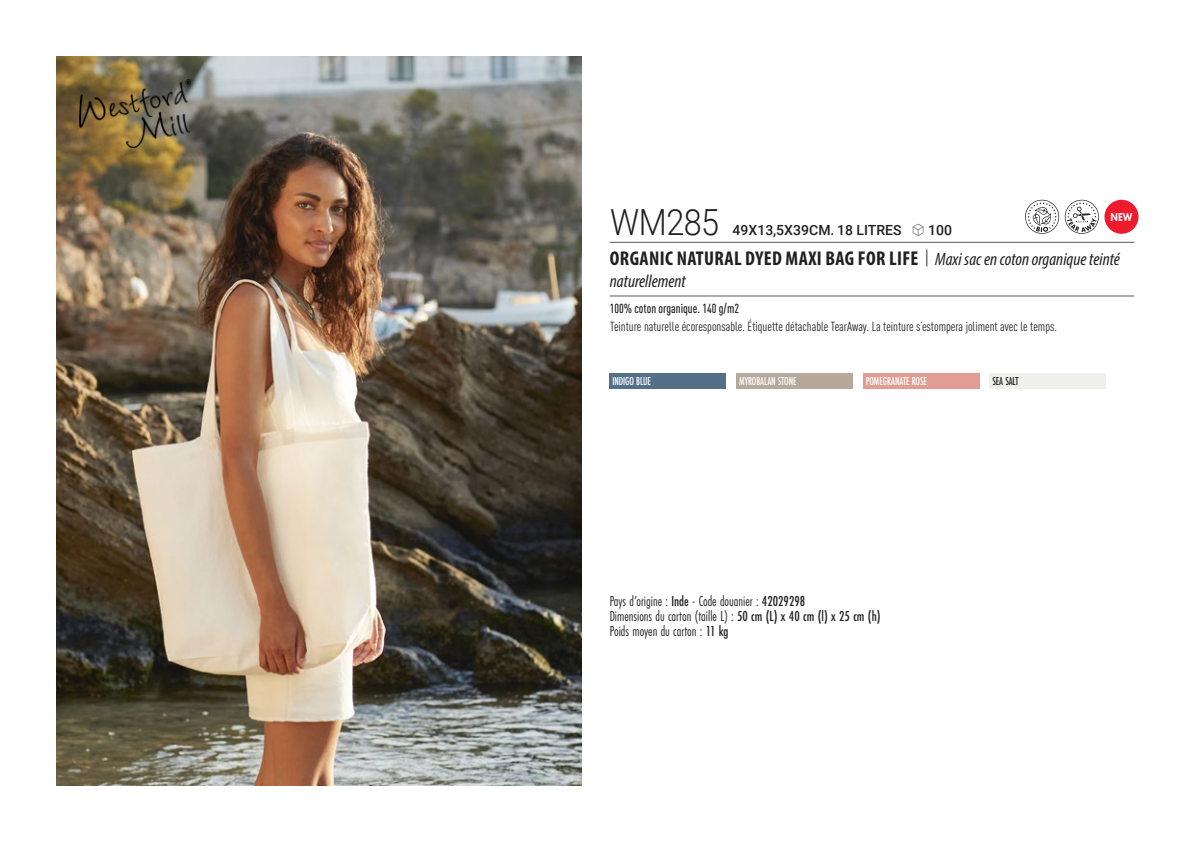
<style>
.page{position:relative;width:1191px;height:842px;background:#fff}
.page>*{position:absolute;margin:0;border:0;box-sizing:border-box;transform-origin:0 0}
.t1{font:300 36px "Roboto";letter-spacing:-.015em;color:#231f20;scale:.9 1}
.t2{font:700 condensed 20px "Myriad Pro";letter-spacing:.02em;color:#231f20}
.t3{font:italic 18px "Myriad Variable Concept";color:#231f20}
.t4{font:15px "Futura PT Cond";color:#231f20;scale:.95 1}
.t5{font:500 14px "Roboto";letter-spacing:.005em;color:#231f20}
.t6{font:condensed 13px "DIN Pro";color:#231f20}
.grammage_2020{font:500 condensed 13px "DIN Pro";color:#231f20;scale:.95 1}
.Coloris_nuancier_bla{font:500 12px "Futura PT Cond";letter-spacing:-.01em;color:#fff;scale:.9 1}
.Coloris_nuancier_bla-2{font:500 12px "Futura PT Cond";letter-spacing:-.01em;color:#231f20;scale:.9 1}
.nuancier_bloc_packsh{font:800 12px "Futura PT";color:#fff;scale:.8 1}
.s1{font-family:"Linotype Shapeshifter";font-weight:400;font-size:16px}
.s2{font-family:"Roboto Condensed";font-weight:300;font-stretch:normal}
.s3{font-family:"Myriad Variable Concept";font-weight:400;font-style:italic;font-stretch:normal;font-size:18px}
.s4{font-weight:500}
</style>
<div class="page">
<img style="left:57px;top:57px;width:524px;height:728px">
<img style="left:79px;top:79px;width:111px;height:68px">
<div style="left:609px;top:373px;width:117px;height:16px;background:#547088"></div>
<div style="left:736px;top:373px;width:116px;height:16px;background:#b6a89a"></div>
<div style="left:863px;top:373px;width:116px;height:16px;background:#e19c93"></div>
<div style="left:989px;top:373px;width:116px;height:16px;background:#eff0ec"></div>
<svg style="left:1025px;top:200px;width:73px;height:34px"></svg>
<div style="left:1104px;top:200px;width:34px;height:34px;background:#ee1b2d;border-radius:50%"></div>
<hr style="left:609px;top:242px;width:525px;height:1px;background:#57585a">
<hr style="left:609px;top:296px;width:525px;height:1px;background:#57585a">
<p class="t1" style="left:610px;top:197px;width:123px">WM285</p>
<p class="nuancier_bloc_packsh" style="left:1110px;top:210px;width:29px">NEW</p>
<p class="t5" style="left:732px;top:220px;width:221px">49X13,5X39CM. 18 LITRES <span class="s1">S</span> 100</p>
<p class="t2" style="left:610px;top:246px;width:511px">ORGANIC NATURAL DYED MAXI BAG FOR LIFE <span class="s2">|</span> <span class="s3">Maxi sac en coton organique teinté</span></p>
<p class="t3" style="left:609px;top:271px;width:78px">naturellement</p>
<p class="grammage_2020" style="left:609px;top:299px;width:138px">100% coton organique. 140 g/m2</p>
<p class="t6" style="left:610px;top:317px;width:448px">Teinture naturelle écoresponsable. Étiquette détachable TearAway. La teinture s’estompera joliment avec le temps.</p>
<p class="Coloris_nuancier_bla" style="left:612px;top:374px;width:44px">INDIGO BLUE</p>
<p class="Coloris_nuancier_bla" style="left:739px;top:374px;width:65px">MYROBALAN STONE</p>
<p class="Coloris_nuancier_bla" style="left:866px;top:374px;width:69px">POMEGRANATE ROSE</p>
<p class="Coloris_nuancier_bla-2" style="left:992px;top:374px;width:30px">SEA SALT</p>
<p class="t4" style="left:609px;top:592px;width:207px">Pays d’origine : <span class="s4">Inde</span> - Code douanier : <span class="s4">42029298</span></p>
<p class="t4" style="left:609px;top:607px;width:287px">Dimensions du carton (taille L) : <span class="s4">50 cm (L) x 40 cm (l) x 25 cm (h)</span></p>
<p class="t4" style="left:609px;top:622px;width:127px">Poids moyen du carton : <span class="s4">11 kg</span></p>
</div>
